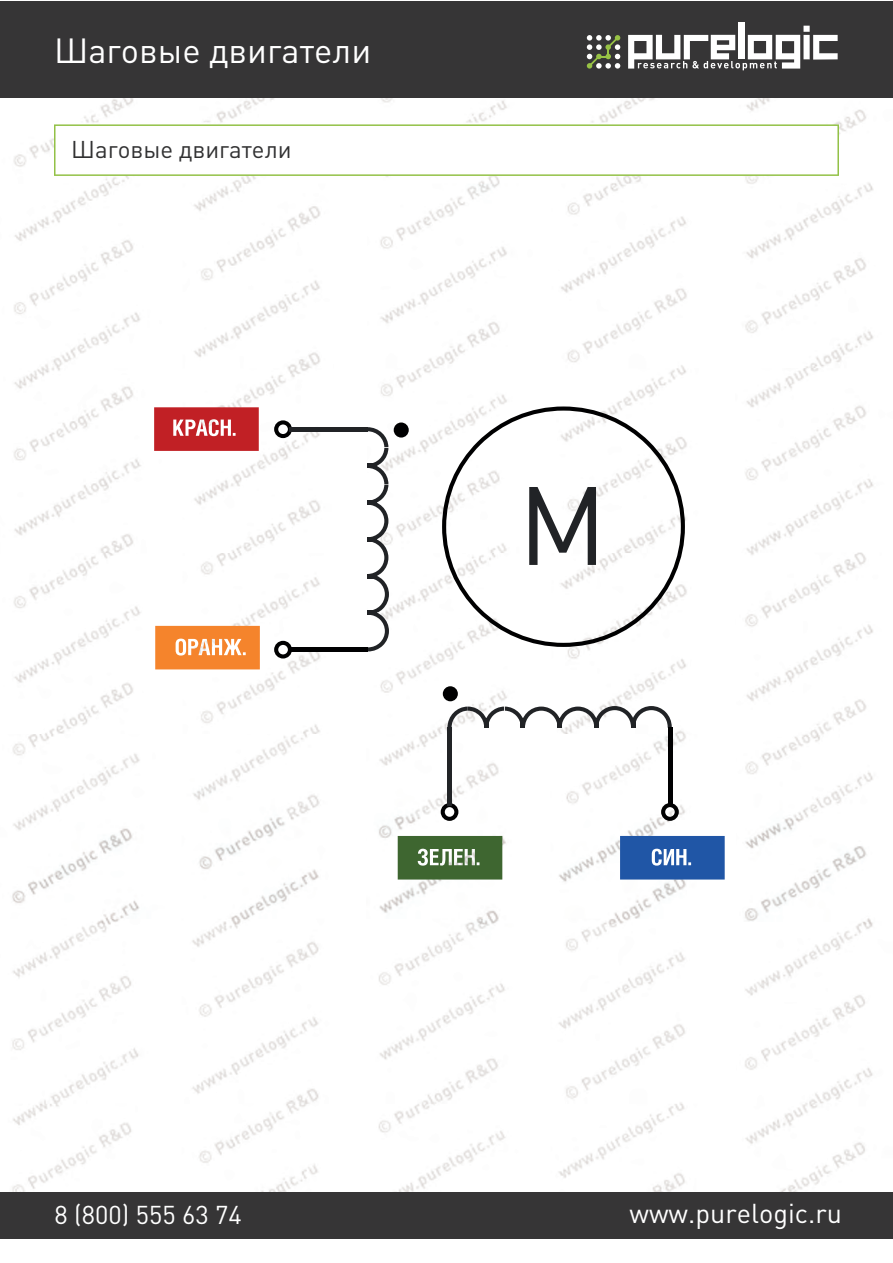
<style>
.page{position:relative;width:893px;height:1263px;background:#fff}
.page>*{position:absolute;margin:0;border:0;box-sizing:border-box;transform-origin:0 0}
.t1{font:109.5px "DIN Pro";color:#212326}
.t2{font:34.5px "DIN Pro";color:#fff}
.t3{font:27px "DIN Pro";color:#fff}
.t4{font:25.5px "DIN Pro";color:#fff}
.t5{font:24px "DIN Pro";color:#313132}
</style>
<div class="page">
<img style="left:0;top:1px;width:687px;height:734px">
<img style="left:745px;top:98px;width:129px;height:1094px">
<img style="left:0;top:735px;width:725px;height:504px">
<div style="left:1px;top:1px;width:892px;height:97px;background:#363536"></div>
<div style="left:1px;top:1192px;width:892px;height:47px;background:#363536"></div>
<div style="left:738px;top:23px;width:6px;height:36px;background:#fff"></div>
<svg style="left:587px;top:35px;width:33px;height:34px"></svg>
<svg style="left:628px;top:26px;width:210px;height:44px"></svg>
<svg style="left:54px;top:124px;width:785px;height:52px"></svg>
<svg style="left:442px;top:406px;width:243px;height:241px"></svg>
<svg style="left:274px;top:420px;width:18px;height:18px"></svg>
<svg style="left:274px;top:641px;width:18px;height:17px"></svg>
<svg style="left:367px;top:427px;width:22px;height:224px"></svg>
<div style="left:394px;top:422px;width:15px;height:16px;background:#000001;border-radius:50%"></div>
<svg style="left:441px;top:803px;width:17px;height:18px"></svg>
<svg style="left:661px;top:803px;width:18px;height:18px"></svg>
<svg style="left:447px;top:706px;width:225px;height:22px"></svg>
<div style="left:443px;top:686px;width:15px;height:15px;background:#000001;border-radius:50%"></div>
<svg style="left:398px;top:836px;width:104px;height:43px;background:#527646"></svg>
<svg style="left:620px;top:836px;width:105px;height:43px;background:#3163ac"></svg>
<svg style="left:154px;top:407px;width:105px;height:44px;background:#c83b3f"></svg>
<hr style="left:290px;top:427px;width:78px;height:4px;background:#212326">
<hr style="left:367px;top:464px;width:10px;height:4px;background:#212326">
<hr style="left:367px;top:501px;width:10px;height:4px;background:#212326">
<hr style="left:367px;top:537px;width:10px;height:4px;background:#212326">
<hr style="left:367px;top:574px;width:10px;height:4px;background:#212326">
<hr style="left:367px;top:611px;width:10px;height:4px;background:#212326">
<hr style="left:290px;top:648px;width:78px;height:4px;background:#000001">
<svg style="left:155px;top:626px;width:105px;height:43px;background:#f59347"></svg>
<div style="left:447px;top:727px;width:5px;height:78px;background:#212326"></div>
<hr style="left:484px;top:718px;width:4px;height:10px;background:#212326">
<hr style="left:521px;top:718px;width:4px;height:10px;background:#212326">
<hr style="left:558px;top:718px;width:4px;height:10px;background:#212326">
<hr style="left:594px;top:718px;width:4px;height:10px;background:#212326">
<hr style="left:631px;top:718px;width:4px;height:10px;background:#212326">
<hr style="left:668px;top:727px;width:4px;height:78px;background:#000001">
<p class="t2" style="left:54px;top:27px;width:319px">Шаговые двигатели</p>
<p class="t5" style="left:71px;top:133px;width:222px">Шаговые двигатели</p>
<h1 class="t1" style="left:518px;top:451px;width:91px">M</h1>
<p class="t4" style="left:55px;top:1197px;width:189px">8 (800) 555 63 74</p>
<p class="t3" style="left:629px;top:1195px;width:214px">www.purelogic.ru</p>
</div>
